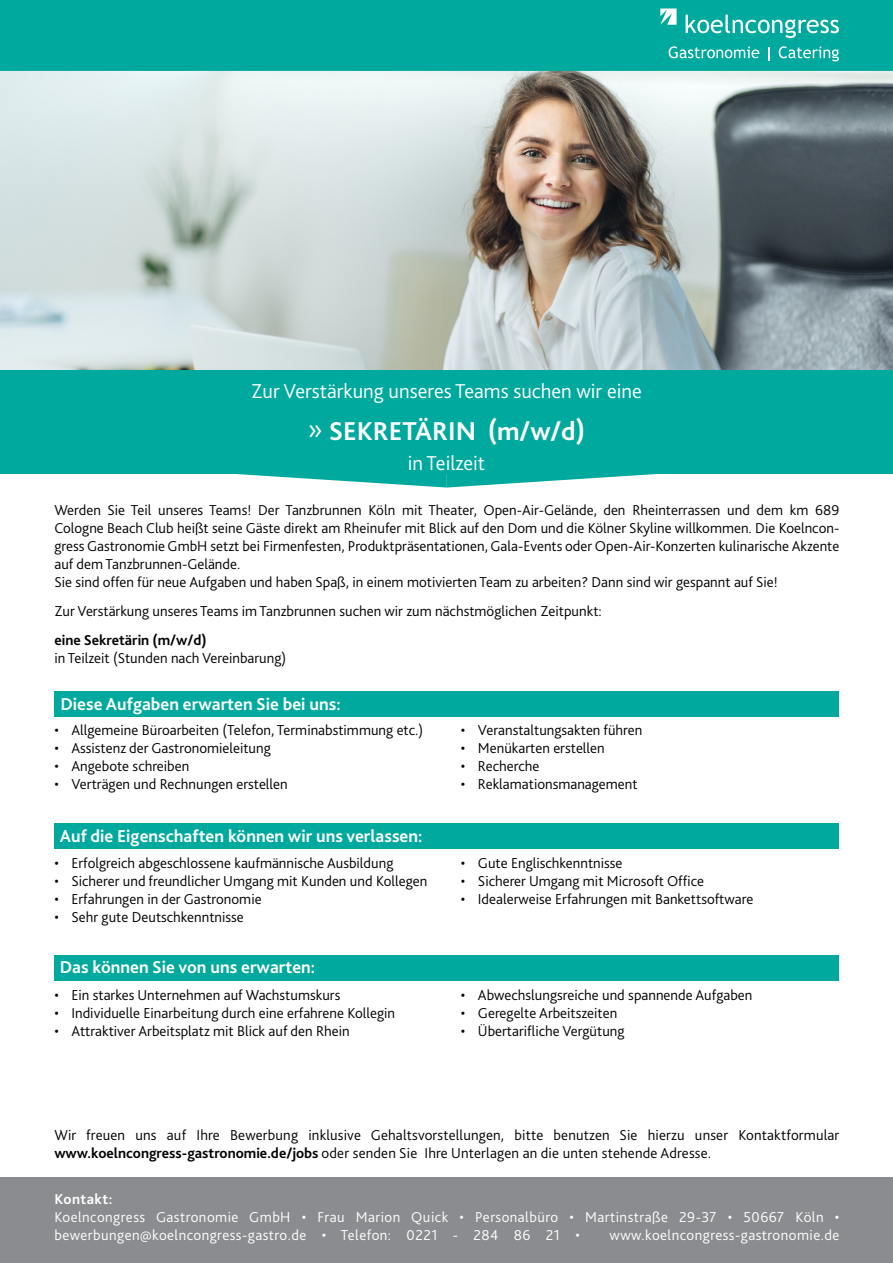
<style>
.page{position:relative;width:893px;height:1263px;background:#fff}
.page>*{position:absolute;margin:0;border:0;box-sizing:border-box;transform-origin:0 0}
.t1{font:700 27px "Bliss 2";color:#fff}
.t2{font:300 21px "Bliss 2";color:#fff}
.t3{font:700 18px "Bliss 2";color:#fff}
.t4{font:300 15px/18px "Bliss 2";color:#000}
.t5{font:300 15px/18px "Bliss 2";letter-spacing:.03em;color:#fff}
.t6{font:700 15px "Bliss 2";color:#000}
.t7{font:700 15px "Bliss 2";letter-spacing:.03em;color:#fff}
.s1{font-weight:300}
.s2{font-weight:700}
</style>
<div class="page">
<img style="left:1px;top:71px;width:892px;height:299px">
<div style="left:0;top:1px;width:893px;height:69px;background:#00a99d"></div>
<div style="left:0;top:0;width:893px;height:71px;border:2px solid #00a99d"></div>
<div style="left:0;top:1178px;width:893px;height:85px;background:#8a8c8f"></div>
<svg style="left:660px;top:9px;width:17px;height:16px"></svg>
<svg style="left:686px;top:15px;width:153px;height:23px"></svg>
<svg style="left:669px;top:46px;width:90px;height:12px"></svg>
<svg style="left:768px;top:47px;width:1px;height:13px"></svg>
<svg style="left:779px;top:46px;width:60px;height:15px"></svg>
<div style="left:54px;top:955px;width:785px;height:26px;background:#00a99d"></div>
<div style="left:54px;top:824px;width:785px;height:25px;background:#00a99d"></div>
<div style="left:54px;top:691px;width:785px;height:26px;background:#00a99d"></div>
<div style="left:0;top:370px;width:893px;height:89px;background:#00a99d"></div>
<svg style="left:0;top:473px;width:893px;height:14px"></svg>
<div style="left:0;top:379px;width:893px;height:94px;background:#00a99d"></div>
<p class="t2" style="left:251px;top:378px;width:392px">Zur Verstärkung unseres Teams suchen wir eine</p>
<p class="t1" style="left:308px;top:414px;width:279px"><span class="s1">»</span> SEKRETÄRIN (m/w/d)</p>
<p class="t2" style="left:408px;top:450px;width:79px">in Teilzeit</p>
<p class="t4" style="left:54px;top:501px;width:786px;text-align:justify">Werden Sie Teil unseres Teams! Der Tanzbrunnen Köln mit Theater, Open-Air-Gelände, den Rheinterrassen und dem km 689<br>Cologne Beach Club heißt seine Gäste direkt am Rheinufer mit Blick auf den Dom und die Kölner Skyline willkommen. Die Koelncon&shy;gress Gastronomie GmbH setzt bei Firmenfesten, Produktpräsentationen, Gala-Events oder Open-Air-Konzerten kulinarische Akzente auf dem Tanzbrunnen-Gelände.</p>
<p class="t4" style="left:54px;top:573px;width:725px">Sie sind offen für neue Aufgaben und haben Spaß, in einem motivierten Team zu arbeiten? Dann sind wir gespannt auf Sie!</p>
<p class="t4" style="left:54px;top:602px;width:549px">Zur Verstärkung unseres Teams im Tanzbrunnen suchen wir zum nächstmöglichen Zeitpunkt:</p>
<p class="t6" style="left:54px;top:631px;width:154px">eine Sekretärin (m/w/d)</p>
<p class="t4" style="left:54px;top:648px;width:233px">in Teilzeit (Stunden nach Vereinbarung)</p>
<p class="t3" style="left:60px;top:693px;width:282px">Diese Aufgaben erwarten Sie bei uns:</p>
<p class="t4" style="left:54px;top:721px;width:370px">• Allgemeine Büroarbeiten (Telefon, Terminabstimmung etc.)</p>
<p class="t4" style="left:54px;top:739px;width:218px">• Assistenz der Gastronomieleitung</p>
<p class="t4" style="left:54px;top:757px;width:136px">• Angebote schreiben</p>
<p class="t4" style="left:54px;top:775px;width:235px">• Verträgen und Rechnungen erstellen</p>
<p class="t3" style="left:60px;top:825px;width:364px">Auf die Eigenschaften können wir uns verlassen:</p>
<p class="t4" style="left:54px;top:854px;width:341px">• Erfolgreich abgeschlossene kaufmännische Ausbildung</p>
<p class="t4" style="left:54px;top:872px;width:374px">• Sicherer und freundlicher Umgang mit Kunden und Kollegen</p>
<p class="t4" style="left:54px;top:890px;width:209px">• Erfahrungen in der Gastronomie</p>
<p class="t4" style="left:54px;top:908px;width:191px">• Sehr gute Deutschkenntnisse</p>
<p class="t3" style="left:60px;top:956px;width:257px">Das können Sie von uns erwarten:</p>
<p class="t4" style="left:54px;top:986px;width:287px">• Ein starkes Unternehmen auf Wachstumskurs</p>
<p class="t4" style="left:54px;top:1004px;width:342px">• Individuelle Einarbeitung durch eine erfahrene Kollegin</p>
<p class="t4" style="left:54px;top:1022px;width:297px">• Attraktiver Arbeitsplatz mit Blick auf den Rhein</p>
<p class="t4" style="left:461px;top:721px;width:183px">• Veranstaltungsakten führen</p>
<p class="t4" style="left:461px;top:739px;width:145px">• Menükarten erstellen</p>
<p class="t4" style="left:461px;top:757px;width:80px">• Recherche</p>
<p class="t4" style="left:461px;top:775px;width:178px">• Reklamationsmanagement</p>
<p class="t4" style="left:461px;top:854px;width:163px">• Gute Englischkenntnisse</p>
<p class="t4" style="left:461px;top:872px;width:245px">• Sicherer Umgang mit Microsoft Office</p>
<p class="t4" style="left:461px;top:890px;width:294px">• Idealerweise Erfahrungen mit Bankettsoftware</p>
<p class="t4" style="left:461px;top:986px;width:293px">• Abwechslungsreiche und spannende Aufgaben</p>
<p class="t4" style="left:461px;top:1004px;width:158px">• Geregelte Arbeitszeiten</p>
<p class="t4" style="left:461px;top:1022px;width:165px">• Übertarifliche Vergütung</p>
<p class="t4" style="left:54px;top:1125px;width:786px">Wir freuen uns auf Ihre Bewerbung inklusive Gehaltsvorstellungen, bitte benutzen Sie hierzu unser Kontaktformular <span class="s2">www.koelncongress-gastronomie.de/jobs</span> oder senden Sie Ihre Unterlagen an die unten stehende Adresse.</p>
<p class="t7" style="left:54px;top:1189px;width:60px">Kontakt:</p>
<p class="t5" style="left:54px;top:1207px;width:786px">Koelncongress Gastronomie GmbH • Frau Marion Quick • Personalbüro • Martinstraße 29-37 • 50667 Köln • bewerbungen@koelncongress-gastro.de • Telefon: 0221 - 284 86 21 •</p>
<p class="t5" style="left:610px;top:1225px;width:231px">www.koelncongress-gastronomie.de</p>
</div>
